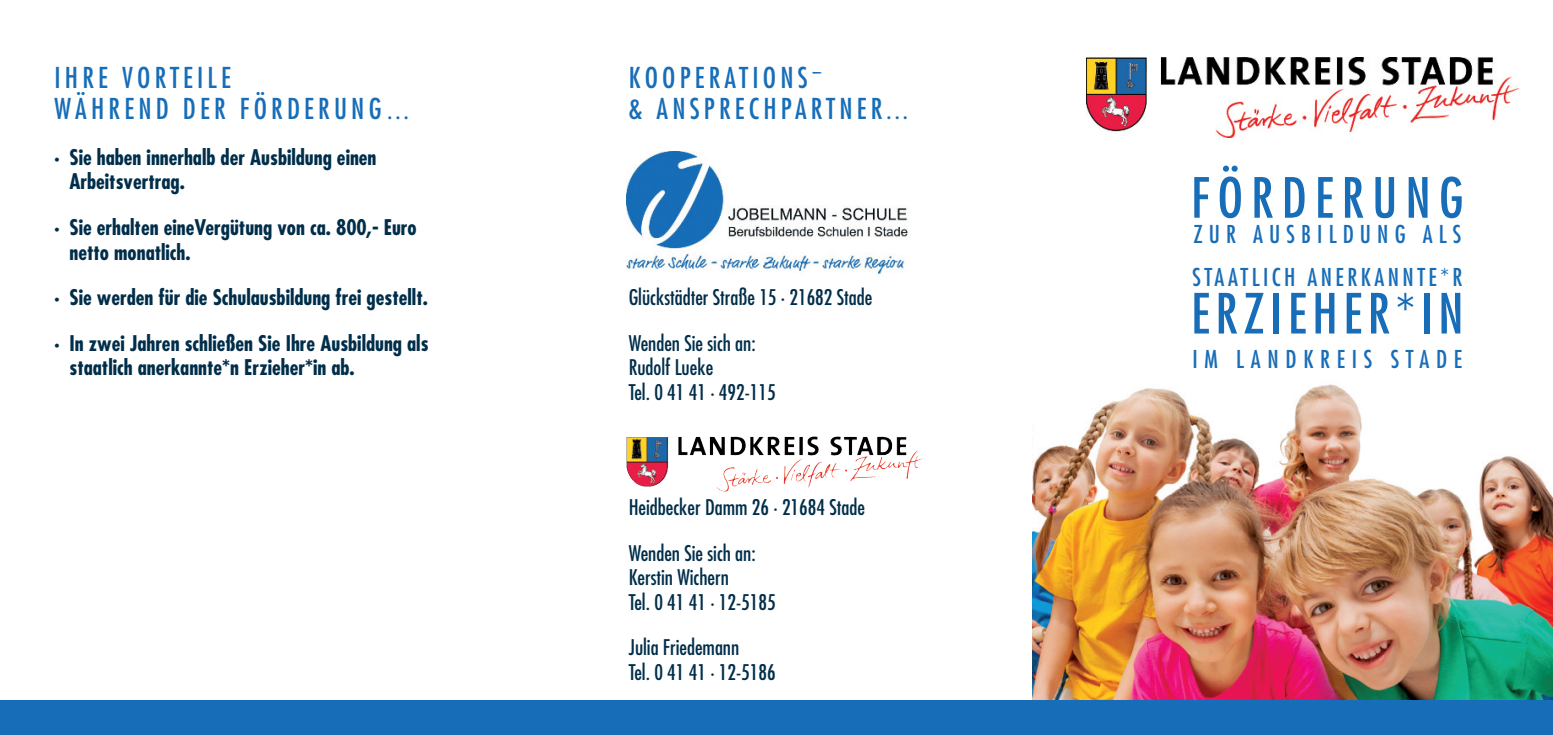
<style>
.page{position:relative;width:1553px;height:735px;background:#fff}
.page>*{position:absolute;margin:0;border:0;box-sizing:border-box;transform-origin:0 0}
.t1{font:condensed 53.9px "Futura";letter-spacing:.105em;color:#176db7}
.t2{font:condensed 53.9px "Futura";letter-spacing:.15em;color:#176db7}
.t3{font:condensed 28px/31.5px "Futura";letter-spacing:.15em;color:#176db7}
.t4{font:condensed 23.97px/42.9px "Futura";letter-spacing:.145em;color:#176db7}
.t5{font:condensed 23.97px "Futura";letter-spacing:.28em;color:#176db7}
.t6{font:700 condensed 21px/24.5px "Futura";color:#002e4a}
.t7{font:condensed 21px/24.5px "Futura";color:#002e4a}
.s1{font-size:24.5px}
.s2{font-family:"harrison";font-stretch:normal;font-size:31.5px}
</style>
<div class="page">
<img style="left:1032px;top:57px;width:521px;height:642px">
<img style="left:626px;top:151px;width:282px;height:123px">
<img style="left:731px;top:436px;width:88px;height:19px">
<img style="left:1086px;top:58px;width:432px;height:79px">
<div style="left:0;top:699px;width:1553px;height:35px;background:#176db7"></div>
<h2 class="t3" style="left:55px;top:63px;width:357px">IHRE VORTEILE<br>WÄHREND DER FÖRDERUNG<span class="s1">…</span></h2>
<p class="t6" style="left:69px;top:147px;width:309px;text-indent:-15px">· Sie haben innerhalb der Ausbildung einen<br>Arbeitsvertrag.</p>
<p class="t6" style="left:69px;top:217px;width:349px;text-indent:-15px">· Sie erhalten eineVergütung von ca. 800,- Euro netto monatlich.</p>
<p class="t6" style="left:55px;top:276px;width:375px;line-height:45.5px">· Sie werden für die Schulausbildung frei gestellt. · In zwei Jahren schließen Sie Ihre Ausbildung als</p>
<p class="t6" style="left:69px;top:357px;width:287px">staatlich anerkannte*n Erzieher*in ab.</p>
<h2 class="t3" style="left:629px;top:63px;width:281px">KOOPERATIONS<span class="s2">-<br></span>&amp; ANSPRECHPARTNER<span class="s1">...</span></h2>
<p class="t7" style="left:629px;top:275px;width:245px;line-height:45.5px">Glückstädter Straße 15 · 21682 Stade<br>Wenden Sie sich an:</p>
<p class="t7" style="left:629px;top:356px;width:149px">Rudolf Lueke<br>Tel. 0 41 41 · 492-115</p>
<p class="t7" style="left:629px;top:485px;width:238px;line-height:45.5px">Heidbecker Damm 26 · 21684 Stade<br>Wenden Sie sich an:</p>
<p class="t7" style="left:629px;top:566px;width:149px">Kerstin Wichern<br>Tel. 0 41 41 · 12-5185</p>
<p class="t7" style="left:629px;top:636px;width:149px">Julia Friedemann<br>Tel. 0 41 41 · 12-5186</p>
<h1 class="t2" style="left:1191px;top:173px;width:274px">FÖRDERUNG</h1>
<p class="t4" style="left:1192px;top:214px;width:271px">ZUR AUSBILDUNG ALS<br>STAATLICH ANERKANNTE*R</p>
<h1 class="t1" style="left:1191px;top:288px;width:274px">ERZIEHER*IN</h1>
<p class="t5" style="left:1192px;top:347px;width:271px">IM LANDKREIS STADE</p>
</div>
